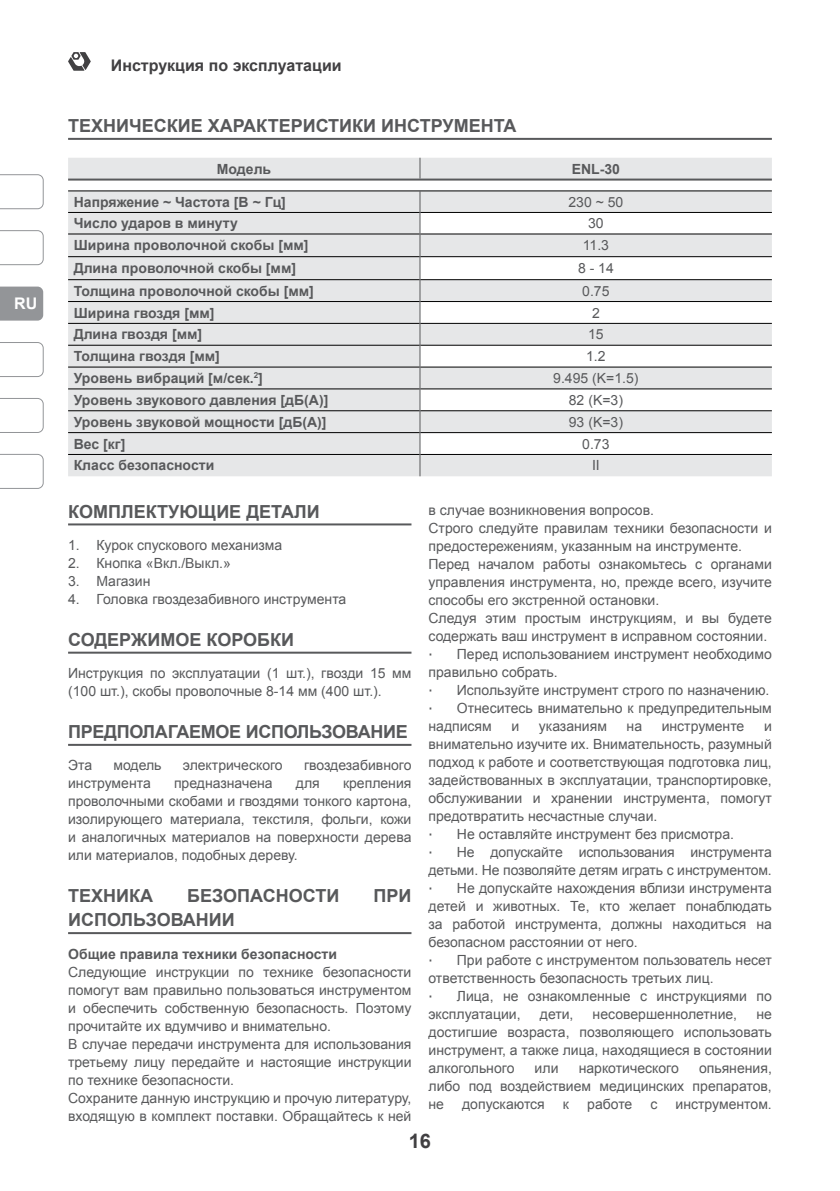
<style>
.page{position:relative;width:840px;height:1191px;background:#fff}
.page>*{position:absolute;margin:0;border:0;box-sizing:border-box;transform-origin:0 0}
.t1{font:700 20px "Arial";color:#414042}
.t2{font:700 18px "Arial";color:#58595b}
.t3{font:700 16px "Arial";color:#414042}
.t4{font:700 16px "Arial";color:#fff}
.t5{font:14px/18px "Arial";color:#58595b}
.t6{font:700 14px "Arial";color:#58595b}
.t7{font:14px "Tahoma";color:#58595b}
</style>
<div class="page">
<svg style="left:68px;top:52px;width:23px;height:19px"></svg>
<svg style="left:0;top:174px;width:44px;height:35px"></svg>
<svg style="left:0;top:454px;width:44px;height:35px"></svg>
<svg style="left:0;top:398px;width:44px;height:35px"></svg>
<svg style="left:0;top:342px;width:44px;height:35px"></svg>
<svg style="left:0;top:286px;width:43px;height:34px"></svg>
<svg style="left:0;top:230px;width:44px;height:35px"></svg>
<hr style="left:68px;top:523px;width:343px;height:2px;background:#58595b">
<hr style="left:68px;top:651px;width:343px;height:2px;background:#58595b">
<hr style="left:68px;top:744px;width:343px;height:2px;background:#58595b">
<hr style="left:68px;top:932px;width:343px;height:2px;background:#58595b">
<hr style="left:68px;top:138px;width:703px;height:2px;background:#58595b">
<div style="left:68px;top:158px;width:703px;height:318px;background:#e6e7e8"></div>
<div style="left:68px;top:180px;width:703px;height:11px;background:#fff"></div>
<svg style="left:420px;top:192px;width:351px;height:284px;fill:#e6e7e8"></svg>
<hr style="left:68px;top:191px;width:352px;height:1px;background:#000">
<hr style="left:420px;top:191px;width:351px;height:1px;background:#000">
<hr style="left:68px;top:212px;width:351px;height:1px;background:#000">
<hr style="left:420px;top:212px;width:351px;height:1px;background:#000">
<hr style="left:68px;top:234px;width:351px;height:1px;background:#000">
<hr style="left:420px;top:234px;width:351px;height:1px;background:#000">
<hr style="left:68px;top:256px;width:351px;height:1px;background:#000">
<hr style="left:420px;top:256px;width:351px;height:1px;background:#000">
<hr style="left:68px;top:279px;width:351px;height:1px;background:#000">
<hr style="left:420px;top:279px;width:351px;height:1px;background:#000">
<hr style="left:68px;top:301px;width:351px;height:1px;background:#000">
<hr style="left:420px;top:301px;width:351px;height:1px;background:#000">
<hr style="left:68px;top:323px;width:351px;height:1px;background:#000">
<hr style="left:420px;top:323px;width:351px;height:1px;background:#000">
<hr style="left:68px;top:345px;width:351px;height:1px;background:#000">
<hr style="left:420px;top:345px;width:351px;height:1px;background:#000">
<hr style="left:68px;top:367px;width:351px;height:1px;background:#000">
<hr style="left:420px;top:367px;width:351px;height:1px;background:#000">
<hr style="left:68px;top:388px;width:351px;height:1px;background:#000">
<hr style="left:420px;top:388px;width:351px;height:1px;background:#000">
<hr style="left:68px;top:410px;width:351px;height:1px;background:#000">
<hr style="left:420px;top:410px;width:351px;height:1px;background:#000">
<hr style="left:68px;top:432px;width:351px;height:1px;background:#000">
<hr style="left:420px;top:432px;width:351px;height:1px;background:#000">
<hr style="left:68px;top:454px;width:351px;height:1px;background:#000">
<hr style="left:420px;top:454px;width:351px;height:1px;background:#000">
<hr style="left:68px;top:179px;width:352px;height:2px;background:#58595b">
<hr style="left:420px;top:179px;width:351px;height:2px;background:#58595b">
<svg style="left:419px;top:158px;width:1px;height:21px"></svg>
<svg style="left:419px;top:191px;width:1px;height:285px"></svg>
<p class="t4" style="left:14px;top:293px;width:25px">RU</p>
<p class="t3" style="left:111px;top:55px;width:232px">Инструкция по эксплуатации</p>
<p class="t2" style="left:68px;top:114px;width:450px">ТЕХНИЧЕСКИЕ ХАРАКТЕРИСТИКИ ИНСТРУМЕНТА</p>
<p class="t6" style="left:217px;top:159px;width:56px">Модель</p>
<p class="t6" style="left:571px;top:159px;width:50px">ENL-30</p>
<p class="t6" style="left:74px;top:192px;width:213px">Напряжение ~ Частота [В ~ Гц]</p>
<p class="t5" style="left:568px;top:193px;width:56px">230 ~ 50</p>
<p class="t6" style="left:74px;top:214px;width:165px">Число ударов в минуту</p>
<p class="t5" style="left:587px;top:214px;width:17px">30</p>
<p class="t6" style="left:74px;top:236px;width:236px">Ширина проволочной скобы [мм]</p>
<p class="t5" style="left:582px;top:237px;width:28px">11.3</p>
<p class="t6" style="left:74px;top:259px;width:224px">Длина проволочной скобы [мм]</p>
<p class="t5" style="left:577px;top:259px;width:37px">8 - 14</p>
<p class="t6" style="left:74px;top:281px;width:241px">Толщина проволочной скобы [мм]</p>
<p class="t5" style="left:582px;top:282px;width:29px">0.75</p>
<p class="t6" style="left:74px;top:303px;width:142px">Ширина гвоздя [мм]</p>
<p class="t5" style="left:591px;top:304px;width:9px">2</p>
<p class="t6" style="left:74px;top:325px;width:130px">Длина гвоздя [мм]</p>
<p class="t5" style="left:587px;top:326px;width:17px">15</p>
<p class="t6" style="left:74px;top:347px;width:147px">Толщина гвоздя [мм]</p>
<p class="t5" style="left:586px;top:347px;width:21px">1.2</p>
<p class="t6" style="left:74px;top:369px;width:190px">Уровень вибраций [м/сек.<sup>2</sup>]</p>
<p class="t5" style="left:553px;top:369px;width:87px">9.495 (K=1.5)</p>
<p class="t6" style="left:74px;top:391px;width:256px">Уровень звукового давления [дБ(А)]</p>
<p class="t5" style="left:568px;top:391px;width:56px">82 (K=3)</p>
<p class="t6" style="left:74px;top:412px;width:254px">Уровень звуковой мощности [дБ(А)]</p>
<p class="t5" style="left:568px;top:413px;width:56px">93 (K=3)</p>
<p class="t6" style="left:74px;top:434px;width:53px">Вес [кг]</p>
<p class="t5" style="left:582px;top:435px;width:29px">0.73</p>
<p class="t6" style="left:74px;top:456px;width:142px">Класс безопасности</p>
<p class="t5" style="left:591px;top:457px;width:9px">II</p>
<p class="t2" style="left:68px;top:499px;width:253px">КОМПЛЕКТУЮЩИЕ ДЕТАЛИ</p>
<p class="t5" style="left:68px;top:536px;width:216px">1. Курок спускового механизма</p>
<p class="t5" style="left:68px;top:554px;width:164px">2. Кнопка «Вкл./Выкл.»</p>
<p class="t5" style="left:68px;top:572px;width:84px">3. Магазин</p>
<p class="t5" style="left:68px;top:590px;width:279px">4. Головка гвоздезабивного инструмента</p>
<p class="t2" style="left:68px;top:627px;width:227px">СОДЕРЖИМОЕ КОРОБКИ</p>
<p class="t5" style="left:68px;top:664px;width:345px">Инструкция по эксплуатации (1 шт.), гвозди 15 мм (100 шт.), скобы проволочные 8-14 мм (400 шт.).</p>
<p class="t2" style="left:68px;top:720px;width:341px">ПРЕДПОЛАГАЕМОЕ ИСПОЛЬЗОВАНИЕ</p>
<p class="t5" style="left:68px;top:756px;width:26px">Эта</p>
<p class="t5" style="left:113px;top:756px;width:50px">модель</p>
<p class="t5" style="left:183px;top:756px;width:101px">электрического</p>
<p class="t5" style="left:304px;top:756px;width:109px">гвоздезабивного</p>
<p class="t5" style="left:68px;top:774px;width:84px">инструмента</p>
<p class="t5" style="left:174px;top:774px;width:100px">предназначена</p>
<p class="t5" style="left:296px;top:774px;width:25px">для</p>
<p class="t5" style="left:68px;top:774px;width:345px;text-align:justify;text-indent:275px">крепления проволочными скобами и гвоздями тонкого картона, изолирующего материала, текстиля, фольги, кожи и аналогичных материалов на поверхности дерева или материалов, подобных дереву.</p>
<p class="t2" style="left:68px;top:884px;width:86px">ТЕХНИКА</p>
<p class="t2" style="left:187px;top:884px;width:153px">БЕЗОПАСНОСТИ</p>
<p class="t2" style="left:373px;top:884px;width:39px">ПРИ</p>
<p class="t2" style="left:68px;top:908px;width:168px">ИСПОЛЬЗОВАНИИ</p>
<p class="t6" style="left:68px;top:944px;width:270px">Общие правила техники безопасности</p>
<p class="t5" style="left:68px;top:963px;width:345px">Следующие инструкции по технике безопасности помогут вам правильно пользоваться инструментом и обеспечить собственную безопасность. Поэтому прочитайте их вдумчиво и внимательно.<br>В случае передачи инструмента для использования третьему лицу передайте и настоящие инструкции по технике безопасности.<br>Сохраните данную инструкцию и прочую литературу, входящую в комплект поставки. Обращайтесь к ней</p>
<p class="t5" style="left:428px;top:501px;width:344px">в случае возникновения вопросов.<br>Строго следуйте правилам техники безопасности и предостережениям, указанным на инструменте.<br>Перед началом работы ознакомьтесь с органами управления инструмента, но, прежде всего, изучите способы его экстренной остановки.<br>Следуя этим простым инструкциям, и вы будете содержать ваш инструмент в исправном состоянии.</p>
<p class="t7" style="left:428px;top:644px;width:6px">∙</p>
<p class="t5" style="left:428px;top:645px;width:344px;text-indent:28px">Перед использованием инструмент необходимо правильно собрать.</p>
<p class="t7" style="left:428px;top:680px;width:6px">∙</p>
<p class="t5" style="left:456px;top:681px;width:314px">Используйте инструмент строго по назначению.</p>
<p class="t7" style="left:428px;top:698px;width:6px">∙</p>
<p class="t5" style="left:428px;top:699px;width:344px;text-indent:28px">Отнеситесь внимательно к предупредительным надписям</p>
<p class="t5" style="left:511px;top:717px;width:9px">и</p>
<p class="t5" style="left:538px;top:717px;width:70px">указаниям</p>
<p class="t5" style="left:626px;top:717px;width:17px">на</p>
<p class="t5" style="left:661px;top:717px;width:84px">инструменте</p>
<p class="t5" style="left:428px;top:717px;width:345px;text-align:justify;text-indent:335px">и внимательно изучите их. Внимательность, разумный подход к работе и соответствующая подготовка лиц, задействованных в эксплуатации, транспортировке, обслуживании и хранении инструмента, помогут предотвратить несчастные случаи.</p>
<p class="t7" style="left:428px;top:824px;width:6px">∙</p>
<p class="t5" style="left:456px;top:825px;width:278px">Не оставляйте инструмент без присмотра.</p>
<p class="t7" style="left:428px;top:842px;width:6px">∙</p>
<p class="t5" style="left:428px;top:843px;width:344px;text-align:right">Не допускайте использования инструмента детьми. Не позволяйте детям играть с инструментом.</p>
<p class="t7" style="left:428px;top:878px;width:6px">∙</p>
<p class="t5" style="left:428px;top:879px;width:344px;text-align:justify;text-indent:28px">Не допускайте нахождения вблизи инструмента детей и животных. Те, кто желает понаблюдать за работой инструмента, должны находиться на безопасном расстоянии от него.</p>
<p class="t7" style="left:428px;top:950px;width:6px">∙</p>
<p class="t5" style="left:428px;top:951px;width:344px;text-indent:28px">При работе с инструментом пользователь несет ответственность безопасность третьих лиц.</p>
<p class="t7" style="left:428px;top:986px;width:6px">∙</p>
<p class="t5" style="left:428px;top:987px;width:344px;text-indent:28px">Лица, не ознакомленные с инструкциями по эксплуатации,</p>
<p class="t5" style="left:428px;top:1005px;width:345px;text-align:justify;text-indent:327px">не достигшие возраста, позволяющего использовать инструмент, а также лица, находящиеся в состоянии алкогольного</p>
<p class="t5" style="left:539px;top:1005px;width:35px">дети,</p>
<p class="t5" style="left:592px;top:1005px;width:146px">несовершеннолетние,</p>
<p class="t5" style="left:428px;top:1059px;width:345px;text-align:justify;text-indent:270px">опьянения, либо под воздействием медицинских препаратов, не</p>
<p class="t5" style="left:534px;top:1059px;width:25px">или</p>
<p class="t5" style="left:578px;top:1059px;width:102px">наркотического</p>
<p class="t5" style="left:462px;top:1095px;width:84px">допускаются</p>
<p class="t5" style="left:562px;top:1095px;width:8px">к</p>
<p class="t5" style="left:587px;top:1095px;width:47px">работе</p>
<p class="t5" style="left:650px;top:1095px;width:8px">с</p>
<p class="t5" style="left:675px;top:1095px;width:98px">инструментом.</p>
<h1 class="t1" style="left:408px;top:1128px;width:24px">16</h1>
</div>
